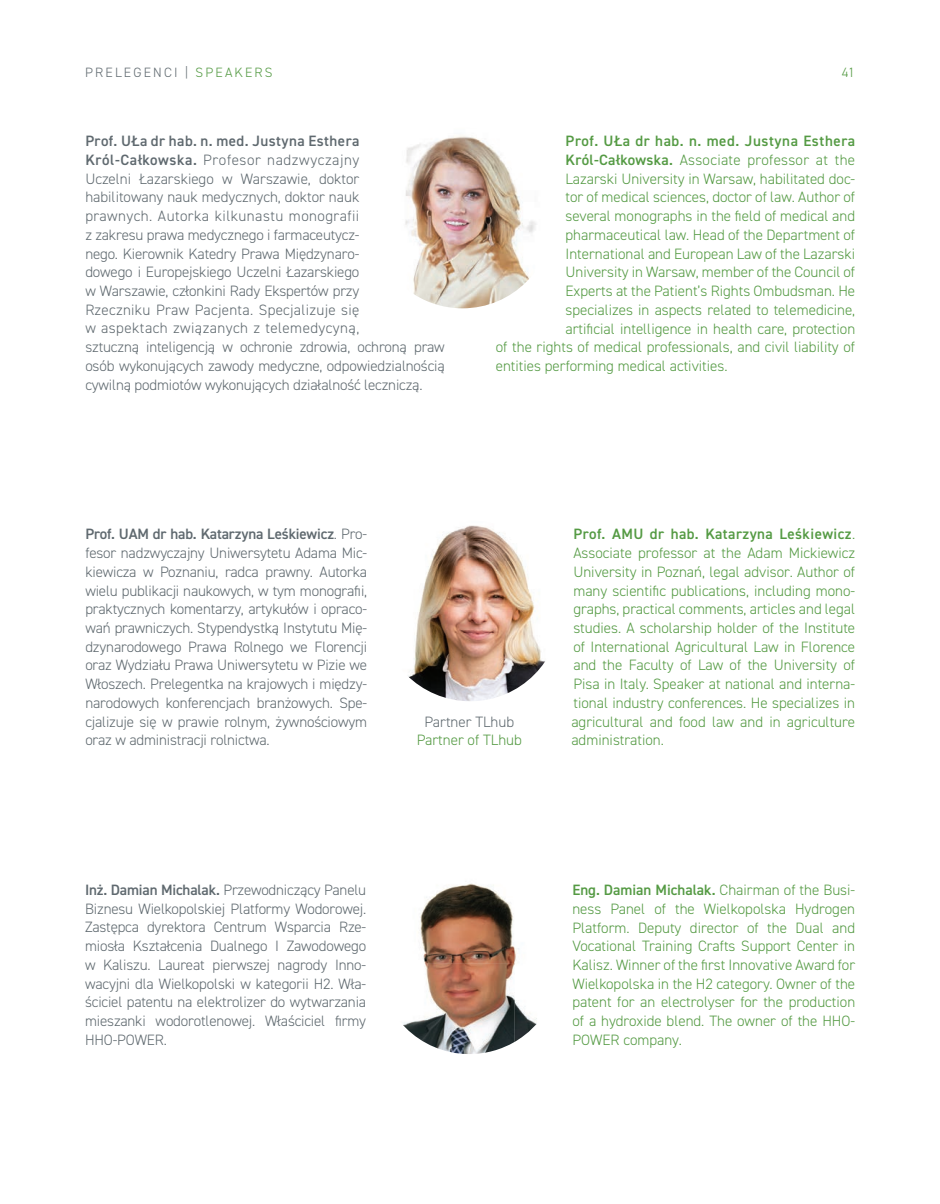
<style>
.page{position:relative;width:940px;height:1204px;background:#fff}
.page>*{position:absolute;margin:0;border:0;box-sizing:border-box;transform-origin:0 0}
.t1{font:300 15px/18.8px "DIN2014";letter-spacing:-.01em;color:#5f696f;text-align:justify}
.t2{font:300 15px/18.8px "DIN2014";color:#549a43;text-align:justify}
.t3{font:300 15px "DIN2014";letter-spacing:.02em;color:#549a43}
.t4{font:600 15px "DIN2014";letter-spacing:.04em;color:#549a43}
.t5{font:300 13.5px "DIN2014";letter-spacing:.16em;color:#5f696f}
.t6{font:300 13.5px "DIN2014";color:#549a43}
.s1{color:#549a43}
.s2{font-weight:600}
</style>
<div class="page">
<img style="left:405px;top:135px;width:131px;height:173px">
<img style="left:380px;top:520px;width:180px;height:181px;border-radius:90px">
<img style="left:403px;top:883px;width:111px;height:170px">
<img style="left:514px;top:947px;width:23px;height:94px">
<p class="t5" style="left:85px;top:64px;width:189px">PRELEGENCI | <span class="s1">SPEAKERS</span></p>
<p class="t6" style="left:841px;top:64px;width:15px">41</p>
<p class="t1" style="left:85px;top:132px;width:361px;text-align:left"><span class="s2">Prof. UŁa dr hab. n. med. Justyna Esthera Król-Całkowska.</span> Profesor nadzwyczajny<br>Uczelni Łazarskiego w Warszawie, doktor<br>habilitowany nauk medycznych, doktor nauk<br>prawnych. Autorka kilkunastu monografii<br>z zakresu prawa medycznego i farmaceutycz-<br>nego. Kierownik Katedry Prawa Międzynaro-<br>dowego i Europejskiego Uczelni Łazarskiego<br>w Warszawie, członkini Rady Ekspertów przy<br>Rzeczniku Praw Pacjenta. Specjalizuje się<br>w aspektach związanych z telemedycyną,<br>sztuczną inteligencją w ochronie zdrowia, ochroną praw osób wykonujących zawody medyczne, odpowiedzialnością cywilną podmiotów wykonujących działalność leczniczą.</p>
<p class="t4" style="left:565px;top:131px;width:291px">Prof. UŁa dr hab. n. med. Justyna Esthera</p>
<p class="t3" style="left:565px;top:151px;width:291px"><span class="s2">Król-Całkowska.</span> Associate professor at the</p>
<p class="t2" style="left:565px;top:169px;width:291px">Lazarski University in Warsaw, habilitated doc-</p>
<p class="t2" style="left:565px;top:188px;width:291px">tor of medical sciences, doctor of law. Author of</p>
<p class="t2" style="left:565px;top:207px;width:291px">several monographs in the field of medical and</p>
<p class="t2" style="left:565px;top:225px;width:291px">pharmaceutical law. Head of the Department of</p>
<p class="t2" style="left:565px;top:244px;width:291px">International and European Law of the Lazarski</p>
<p class="t2" style="left:565px;top:263px;width:291px">University in Warsaw, member of the Council of</p>
<p class="t2" style="left:565px;top:281px;width:291px">Experts at the Patient’s Rights Ombudsman. He</p>
<p class="t2" style="left:565px;top:300px;width:291px">specializes in aspects related to telemedicine,</p>
<p class="t2" style="left:565px;top:319px;width:291px">artificial intelligence in health care, protection</p>
<p class="t2" style="left:496px;top:338px;width:361px">of the rights of medical professionals, and civil liability of</p>
<p class="t2" style="left:496px;top:356px;width:233px">entities performing medical activities.</p>
<p class="t1" style="left:85px;top:525px;width:283px"><span class="s2">Prof. UAM dr hab. Katarzyna Leśkiewicz</span>. Pro&shy;fesor nadzwyczajny Uniwersytetu Adama Mic&shy;kiewicza w Poznaniu, radca prawny. Autorka wielu publikacji naukowych, w tym monografii, praktycznych komentarzy, artykułów i opraco&shy;wań prawniczych. Stypendystką Instytutu Mię&shy;dzynarodowego Prawa Rolnego we Florencji oraz Wydziału Prawa Uniwersytetu w Pizie we Włoszech. Prelegentka na krajowych i między&shy;narodowych konferencjach branżowych. Spe&shy;cjalizuje się w prawie rolnym, żywnościowym oraz w administracji rolnictwa.</p>
<p class="t1" style="left:424px;top:712px;width:91px">Partner TLhub</p>
<p class="t2" style="left:417px;top:730px;width:107px">Partner of TLhub</p>
<p class="t2" style="left:571px;top:525px;width:285px"><span class="s2">Prof. AMU dr hab. Katarzyna Leśkiewicz</span>.<br>Associate professor at the Adam Mickiewicz University in Poznań, legal advisor. Author of many scientific publications, including mono&shy;graphs, practical comments, articles and legal studies. A scholarship holder of the Institute of International Agricultural Law in Florence and the Faculty of Law of the University of Pisa in Italy. Speaker at national and interna&shy;tional industry conferences. He specializes in agricultural and food law and in agriculture administration.</p>
<p class="t1" style="left:85px;top:880px;width:283px"><span class="s2">Inż. Damian Michalak.</span> Przewodniczący Panelu Biznesu Wielkopolskiej Platformy Wodorowej.<br>Zastępca dyrektora Centrum Wsparcia Rze&shy;miosła Kształcenia Dualnego I Zawodowego w Kaliszu. Laureat pierwszej nagrody Inno&shy;wacyjni dla Wielkopolski w kategorii H2. Wła&shy;ściciel patentu na elektrolizer do wytwarzania mieszanki wodorotlenowej. Właściciel firmy HHO-POWER.</p>
<p class="t2" style="left:572px;top:880px;width:284px"><span class="s2">Eng. Damian Michalak.</span> Chairman of the Busi&shy;ness Panel of the Wielkopolska Hydrogen Platform. Deputy director of the Dual and Vocational Training Crafts Support Center in Kalisz. Winner of the first Innovative Award for Wielkopolska in the H2 category. Owner of the patent for an electrolyser for the production of a hydroxide blend. The owner of the HHO-POWER company.</p>
</div>
